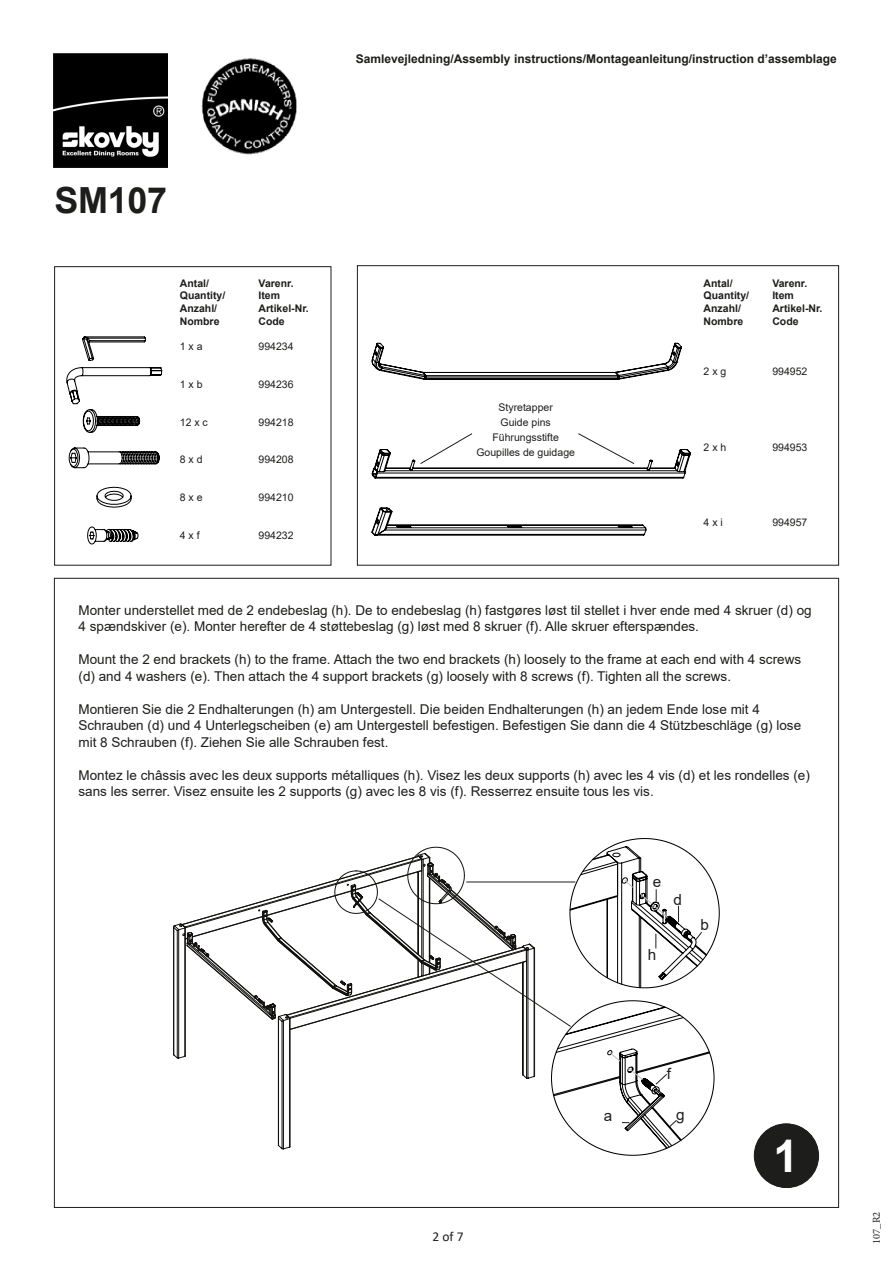
<style>
.page{position:relative;width:893px;height:1263px;background:#fff}
.page>*{position:absolute;margin:0;border:0;box-sizing:border-box;transform-origin:0 0}
.t1{font:700 45px "Arial";color:#fff}
.t2{font:700 36px "Arial";letter-spacing:-.01em;color:#1d1d1b}
.t3{font:15.3px "Arial";color:#1d1d1b}
.t4{font:13.5px/16.5px "Arial";color:#1d1d1b}
.t5{font:13.5px "Calibri";color:#1d1d1b}
.t6{font:700 12px "Arial";color:#1d1d1b}
.t7{font:10.5px "Arial";color:#1d1d1b}
.t8{font:700 10.5px "Arial";color:#1d1d1b}
.t9{font:10.5px "Minion Pro";color:#1d1d1b}
</style>
<div class="page">
<div style="left:54px;top:266px;width:277px;height:300px;border:1px solid #1d1d1b"></div>
<div style="left:357px;top:265px;width:482px;height:301px;border:1px solid #1d1d1b"></div>
<img style="left:201px;top:58px;width:96px;height:97px">
<img style="left:53px;top:53px;width:114px;height:114px">
<div style="left:754px;top:1124px;width:64px;height:63px;background:#1d1d1b;border-radius:50%"></div>
<div style="left:754px;top:1124px;width:64px;height:63px;border:1px solid #1d1d1b;border-radius:50%"></div>
<svg style="left:96px;top:486px;width:36px;height:22px"></svg>
<svg style="left:87px;top:526px;width:52px;height:19px"></svg>
<svg style="left:371px;top:342px;width:311px;height:38px"></svg>
<svg style="left:371px;top:507px;width:276px;height:29px"></svg>
<svg style="left:66px;top:336px;width:97px;height:97px"></svg>
<svg style="left:68px;top:447px;width:92px;height:22px"></svg>
<svg style="left:371px;top:433px;width:320px;height:46px"></svg>
<svg style="left:173px;top:921px;width:20px;height:138px"></svg>
<svg style="left:193px;top:838px;width:527px;height:318px"></svg>
<p class="t6" style="left:356px;top:50px;width:482px">Samlevejledning/Assembly instructions/Montageanleitung/instruction d’assemblage</p>
<p class="t2" style="left:54px;top:175px;width:114px">SM107</p>
<p class="t8" style="left:180px;top:276px;width:31px">Antal/</p>
<p class="t8" style="left:180px;top:288px;width:47px">Quantity/</p>
<p class="t8" style="left:180px;top:301px;width:39px">Anzahl/</p>
<p class="t8" style="left:180px;top:314px;width:41px">Nombre</p>
<p class="t7" style="left:180px;top:339px;width:24px">1 x a</p>
<p class="t7" style="left:180px;top:377px;width:24px">1 x b</p>
<p class="t7" style="left:180px;top:415px;width:30px">12 x c</p>
<p class="t7" style="left:180px;top:452px;width:24px">8 x d</p>
<p class="t7" style="left:180px;top:490px;width:24px">8 x e</p>
<p class="t7" style="left:180px;top:528px;width:21px">4 x f</p>
<p class="t8" style="left:259px;top:276px;width:37px">Varenr.</p>
<p class="t8" style="left:259px;top:288px;width:23px">Item</p>
<p class="t8" style="left:259px;top:301px;width:52px">Artikel-Nr.</p>
<p class="t8" style="left:259px;top:314px;width:28px">Code</p>
<p class="t7" style="left:259px;top:339px;width:37px">994234</p>
<p class="t7" style="left:259px;top:377px;width:37px">994236</p>
<p class="t7" style="left:259px;top:415px;width:37px">994218</p>
<p class="t7" style="left:259px;top:452px;width:37px">994208</p>
<p class="t7" style="left:259px;top:490px;width:37px">994210</p>
<p class="t7" style="left:259px;top:528px;width:37px">994232</p>
<p class="t7" style="left:499px;top:400px;width:56px">Styretapper</p>
<p class="t7" style="left:501px;top:415px;width:52px">Guide pins</p>
<p class="t7" style="left:492px;top:430px;width:68px">Führungsstifte</p>
<p class="t7" style="left:476px;top:445px;width:100px">Goupilles de guidage</p>
<p class="t8" style="left:704px;top:276px;width:31px">Antal/</p>
<p class="t8" style="left:704px;top:288px;width:47px">Quantity/</p>
<p class="t8" style="left:704px;top:301px;width:39px">Anzahl/</p>
<p class="t8" style="left:704px;top:314px;width:41px">Nombre</p>
<p class="t7" style="left:704px;top:364px;width:24px">2 x g</p>
<p class="t8" style="left:772px;top:276px;width:37px">Varenr.</p>
<p class="t8" style="left:772px;top:288px;width:23px">Item</p>
<p class="t8" style="left:772px;top:301px;width:52px">Artikel-Nr.</p>
<p class="t8" style="left:772px;top:314px;width:28px">Code</p>
<p class="t7" style="left:772px;top:364px;width:37px">994952</p>
<p class="t7" style="left:704px;top:440px;width:24px">2 x h</p>
<p class="t7" style="left:772px;top:440px;width:37px">994953</p>
<p class="t7" style="left:704px;top:515px;width:21px">4 x i</p>
<p class="t7" style="left:772px;top:515px;width:37px">994957</p>
<p class="t4" style="left:79px;top:602px;width:735px">Monter understellet med de 2 endebeslag (h). De to endebeslag (h) fastgøres løst til stellet i hver ende med 4 skruer (d) og<br>4 spændskiver (e). Monter herefter de 4 støttebeslag (g) løst med 8 skruer (f). Alle skruer efterspændes.</p>
<p class="t4" style="left:79px;top:651px;width:724px">Mount the 2 end brackets (h) to the frame. Attach the two end brackets (h) loosely to the frame at each end with 4 screws (d) and 4 washers (e). Then attach the 4 support brackets (g) loosely with 8 screws (f). Tighten all the screws.</p>
<p class="t4" style="left:79px;top:701px;width:724px">Montieren Sie die 2 Endhalterungen (h) am Untergestell. Die beiden Endhalterungen (h) an jedem Ende lose mit 4<br>Schrauben (d) und 4 Unterlegscheiben (e) am Untergestell befestigen. Befestigen Sie dann die 4 Stützbeschläge (g) lose mit 8 Schrauben (f). Ziehen Sie alle Schrauben fest.</p>
<p class="t4" style="left:79px;top:767px;width:733px">Montez le châssis avec les deux supports métalliques (h). Visez les deux supports (h) avec les 4 vis (d) et les rondelles (e) sans les serrer. Visez ensuite les 2 supports (g) avec les 8 vis (f). Resserrez ensuite tous les vis.</p>
<p class="t5" style="left:432px;top:1227px;width:33px">2 of 7</p>
<p class="t3" style="left:653px;top:871px;width:10px">e</p>
<p class="t3" style="left:674px;top:889px;width:10px">d</p>
<p class="t3" style="left:648px;top:943px;width:10px">h</p>
<p class="t3" style="left:701px;top:914px;width:10px">b</p>
<p class="t3" style="left:667px;top:1063px;width:6px">f</p>
<p class="t3" style="left:604px;top:1105px;width:10px">a</p>
<p class="t3" style="left:676px;top:1103px;width:10px">g</p>
<p class="t1" style="left:773px;top:1124px;width:27px">1</p>
<p class="t1" style="left:774px;top:1125px;width:27px">2</p>
<p class="t9" style="left:869px;top:1244px;width:33px;rotate:-90deg">107_R2</p>
</div>
